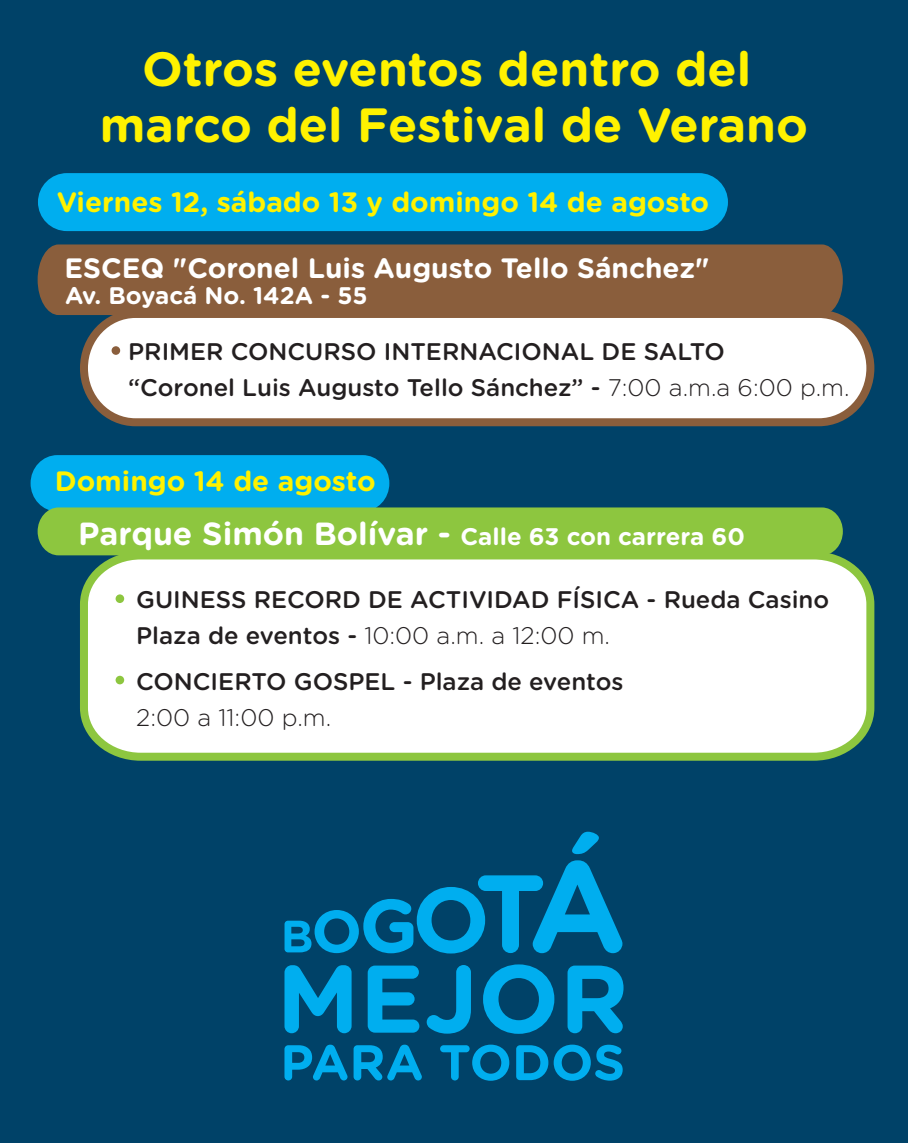
<style>
.page{position:relative;width:908px;height:1143px;background:#fff}
.page>*{position:absolute;margin:0;border:0;box-sizing:border-box;transform-origin:0 0}
.t1{font:700 48px/56px "Gotham Rounded";color:#fff200;text-align:center}
.t2{font:700 32px "Gotham Rounded";color:#fff}
.t3{font:700 28px "Gotham Rounded";color:#fff200}
.t4{font:700 28px "Gotham Rounded";color:#fff}
.t5{font:500 24px/36px "Gotham Rounded";color:#231f20}
.t6{font:700 24px "Gotham Rounded";color:#fff}
.t7{font:300 24px "Gotham Rounded";color:#231f20}
.s1{font-weight:300}
.s2{font-size:24px}
</style>
<div class="page">
<div style="left:0;top:0;width:907px;height:1142px;background:#004268"></div>
<svg style="left:76px;top:547px;width:799px;height:214px;background:#f0f6ec"></svg>
<div style="left:38px;top:173px;width:689px;height:58px;background:#00aeef;border-radius:29px"></div>
<div style="left:115px;top:594px;width:9px;height:9px;background:#8dc63f;border-radius:50%"></div>
<div style="left:31px;top:455px;width:358px;height:56px;background:#00aeef;border-radius:27px"></div>
<div style="left:38px;top:507px;width:804px;height:48px;background:#8dc63f;border-radius:22px"></div>
<div style="left:115px;top:675px;width:9px;height:9px;background:#8dc63f;border-radius:50%"></div>
<div style="left:84px;top:314px;width:786px;height:108px;background:#fff;border-radius:53px"></div>
<div style="left:80px;top:310px;width:794px;height:116px;border:8px solid #8a5e3c;border-radius:53px"></div>
<div style="left:38px;top:244px;width:804px;height:71px;background:#8a5e3c"></div>
<div style="left:111px;top:346px;width:9px;height:9px;background:#8a5e3c;border-radius:50%"></div>
<svg style="left:284px;top:831px;width:338px;height:122px"></svg>
<svg style="left:284px;top:965px;width:67px;height:67px"></svg>
<svg style="left:367px;top:965px;width:52px;height:67px"></svg>
<svg style="left:426px;top:965px;width:45px;height:68px"></svg>
<svg style="left:483px;top:964px;width:71px;height:69px"></svg>
<svg style="left:567px;top:965px;width:56px;height:67px"></svg>
<svg style="left:284px;top:1044px;width:63px;height:36px"></svg>
<svg style="left:353px;top:1044px;width:68px;height:36px"></svg>
<svg style="left:440px;top:1044px;width:69px;height:36px"></svg>
<svg style="left:516px;top:1044px;width:106px;height:36px"></svg>
<h1 class="t1" style="left:100px;top:38px;width:709px">Otros eventos dentro del marco del Festival de Verano</h1>
<p class="t3" style="left:57px;top:182px;width:653px">Viernes 12, sábado 13 y domingo 14 de agosto</p>
<p class="t4" style="left:64px;top:247px;width:646px">ESCEQ "Coronel Luis Augusto Tello Sánchez"</p>
<p class="t6" style="left:65px;top:278px;width:304px">Av. Boyacá No. 142A - 55</p>
<p class="t5" style="left:128px;top:332px;width:722px">PRIMER CONCURSO INTERNACIONAL DE SALTO<br>“Coronel Luis Augusto Tello Sánchez” - <span class="s1">7:00 a.m.a 6:00 p.m.</span></p>
<p class="t3" style="left:55px;top:460px;width:322px">Domingo 14 de agosto</p>
<h2 class="t2" style="left:78px;top:509px;width:667px">Parque Simón Bolívar - <span class="s2">Calle 63 con carrera 60</span></h2>
<p class="t5" style="left:136px;top:580px;width:694px">GUINESS RECORD DE ACTIVIDAD FÍSICA - Rueda Casino<br>Plaza de eventos - <span class="s1">10:00 a.m. a 12:00 m.</span></p>
<p class="t5" style="left:136px;top:661px;width:488px">CONCIERTO GOSPEL - Plaza de eventos</p>
<p class="t7" style="left:136px;top:700px;width:196px">2:00 a 11:00 p.m.</p>
</div>
